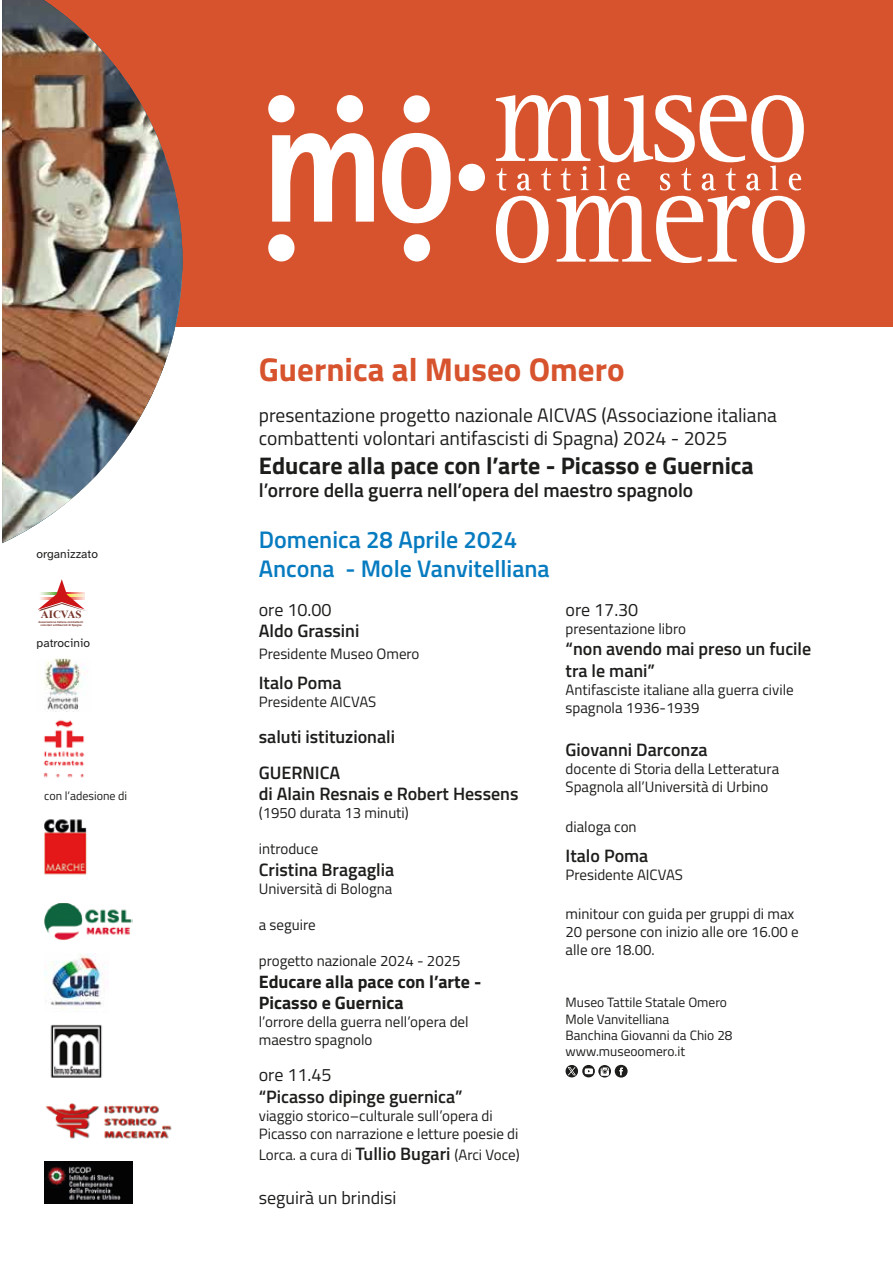
<style>
.page{position:relative;width:893px;height:1263px;background:#fff}
.page>*{position:absolute;margin:0;border:0;box-sizing:border-box;transform-origin:0 0}
.t1{font:700 33px "Titillium Web";color:#d7532d}
.t2{font:600 24px/28.8px "Titillium Web";color:#077bc0}
.t3{font:700 24px "Titillium Web";color:#1d1d1b}
.t4{font:19.5px/23.4px "Titillium Web";color:#1d1d1b}
.t5{font:600 19.5px "Titillium Web";color:#1d1d1b}
.t6{font:600 18px/36px "Titillium Web";color:#1d1d1b}
.t7{font:18px "Titillium Web";color:#1d1d1b}
.t8{font:700 18px/21.6px "Titillium Web";color:#1d1d1b}
.t9{font:15px/18px "Titillium Web";color:#1d1d1b}
.t10{font:13.5px/16.2px "Titillium Web";color:#1d1d1b}
.t11{font:12px "Atkinson Hyperlegible";color:#1d1d1b}
.t12{font:12px "Titillium Web";color:#1d1d1b}
.t13{font:700 10.95px "Times New Roman";color:#77342a}
.t14{font:700 2.85px/3.3px "Arial";color:#77342a;text-align:center}
.s1{font-weight:600;font-size:18px}
</style>
<div class="page">
<img style="left:44px;top:819px;width:43px;height:56px">
<div style="left:3px;top:1px;width:890px;height:326px;background:#d7532d"></div>
<svg style="left:557px;top:196px;width:248px;height:67px"></svg>
<svg style="left:496px;top:196px;width:53px;height:67px"></svg>
<div style="left:404px;top:95px;width:26px;height:28px;background:#fff;border-radius:50%"></div>
<div style="left:459px;top:164px;width:26px;height:27px;background:#fff;border-radius:50%"></div>
<div style="left:404px;top:234px;width:26px;height:27px;background:#fff;border-radius:50%"></div>
<svg style="left:272px;top:133px;width:102px;height:89px"></svg>
<div style="left:268px;top:95px;width:27px;height:27px;background:#fff;border-radius:50%"></div>
<div style="left:337px;top:95px;width:26px;height:27px;background:#fff;border-radius:50%"></div>
<div style="left:268px;top:234px;width:27px;height:27px;background:#fff;border-radius:50%"></div>
<svg style="left:382px;top:133px;width:69px;height:90px"></svg>
<svg style="left:496px;top:95px;width:308px;height:95px"></svg>
<img style="left:2px;top:0;width:180px;height:543px">
<img style="left:43px;top:658px;width:43px;height:120px">
<img style="left:44px;top:903px;width:88px;height:37px">
<img style="left:44px;top:953px;width:60px;height:57px">
<img style="left:46px;top:1103px;width:126px;height:36px">
<img style="left:44px;top:1161px;width:88px;height:43px">
<img style="left:50px;top:1024px;width:52px;height:54px">
<svg style="left:38px;top:579px;width:48px;height:32px"></svg>
<svg style="left:566px;top:1065px;width:62px;height:13px"></svg>
<p class="t11" style="left:37px;top:547px;width:63px">organizzato</p>
<p class="t13" style="left:41px;top:607px;width:42px">AICVAS</p>
<p class="t14" style="left:38px;top:620px;width:46px">Associazione italiana combattenti volontari antifascisti di Spagna</p>
<p class="t11" style="left:37px;top:637px;width:55px">patrocinio</p>
<p class="t12" style="left:44px;top:787px;width:84px">con l’adesione di</p>
<h1 class="t1" style="left:259px;top:344px;width:367px">Guernica al Museo Omero</h1>
<h3 class="t4" style="left:259px;top:402px;width:520px">presentazione progetto nazionale AICVAS (Associazione italiana combattenti volontari antifascisti di Spagna) 2024 - 2025</h3>
<h2 class="t3" style="left:259px;top:447px;width:497px">Educare alla pace con l’arte - Picasso e Guernica</h2>
<h3 class="t5" style="left:259px;top:476px;width:436px">l’orrore della guerra nell’opera del maestro spagnolo</h3>
<h2 class="t2" style="left:259px;top:524px;width:292px">Domenica 28 Aprile 2024<br>Ancona - Mole Vanvitelliana</h2>
<p class="t7" style="left:259px;top:596px;width:74px">ore 10.00</p>
<p class="t6" style="left:259px;top:612px;width:102px">Aldo Grassini</p>
<p class="t9" style="left:259px;top:644px;width:162px">Presidente Museo Omero</p>
<p class="t6" style="left:259px;top:664px;width:84px">Italo Poma</p>
<p class="t9" style="left:259px;top:692px;width:119px">Presidente AICVAS</p>
<p class="t6" style="left:259px;top:718px;width:138px">saluti istituzionali<br>GUERNICA</p>
<p class="t6" style="left:259px;top:775px;width:261px">di Alain Resnais e Robert Hessens</p>
<p class="t9" style="left:259px;top:803px;width:151px">(1950 durata 13 minuti)</p>
<p class="t9" style="left:259px;top:839px;width:61px">introduce</p>
<p class="t6" style="left:259px;top:851px;width:137px">Cristina Bragaglia</p>
<p class="t9" style="left:259px;top:879px;width:135px">Università di Bologna</p>
<p class="t9" style="left:259px;top:915px;width:58px">a seguire</p>
<p class="t9" style="left:259px;top:951px;width:203px">progetto nazionale 2024 - 2025</p>
<p class="t8" style="left:259px;top:969px;width:224px">Educare alla pace con l’arte -<br>Picasso e Guernica</p>
<p class="t9" style="left:259px;top:1012px;width:211px">l’orrore della guerra nell’opera del maestro spagnolo</p>
<p class="t7" style="left:259px;top:1062px;width:74px">ore 11.45</p>
<p class="t6" style="left:259px;top:1078px;width:205px">“Picasso dipinge guernica”</p>
<p class="t9" style="left:259px;top:1106px;width:261px">viaggio storico–culturale sull’opera di<br>Picasso con narrazione e letture poesie di</p>
<p class="t9" style="left:259px;top:1145px;width:262px">Lorca. a cura di <span class="s1">Tullio Bugari</span> (Arci Voce)</p>
<p class="t7" style="left:259px;top:1184px;width:139px">seguirà un brindisi</p>
<p class="t7" style="left:566px;top:596px;width:74px">ore 17.30</p>
<p class="t9" style="left:566px;top:619px;width:122px">presentazione libro</p>
<p class="t6" style="left:566px;top:637px;width:247px;line-height:21.6px">“non avendo mai preso un fucile tra le mani”</p>
<p class="t9" style="left:566px;top:680px;width:230px">Antifasciste italiane alla guerra civile spagnola 1936-1939</p>
<p class="t6" style="left:566px;top:731px;width:144px">Giovanni Darconza</p>
<p class="t9" style="left:566px;top:759px;width:215px">docente di Storia della Letteratura<br>Spagnola all’Università di Urbino</p>
<p class="t9" style="left:566px;top:817px;width:73px">dialoga con</p>
<p class="t6" style="left:566px;top:836px;width:84px">Italo Poma</p>
<p class="t9" style="left:566px;top:865px;width:119px">Presidente AICVAS</p>
<p class="t9" style="left:566px;top:904px;width:235px">minitour con guida per gruppi di max<br>20 persone con inizio alle ore 16.00 e alle ore 18.00.</p>
<p class="t10" style="left:566px;top:994px;width:168px">Museo Tattile Statale Omero<br>Mole Vanvitelliana<br>Banchina Giovanni da Chio 28 www.museoomero.it</p>
</div>
